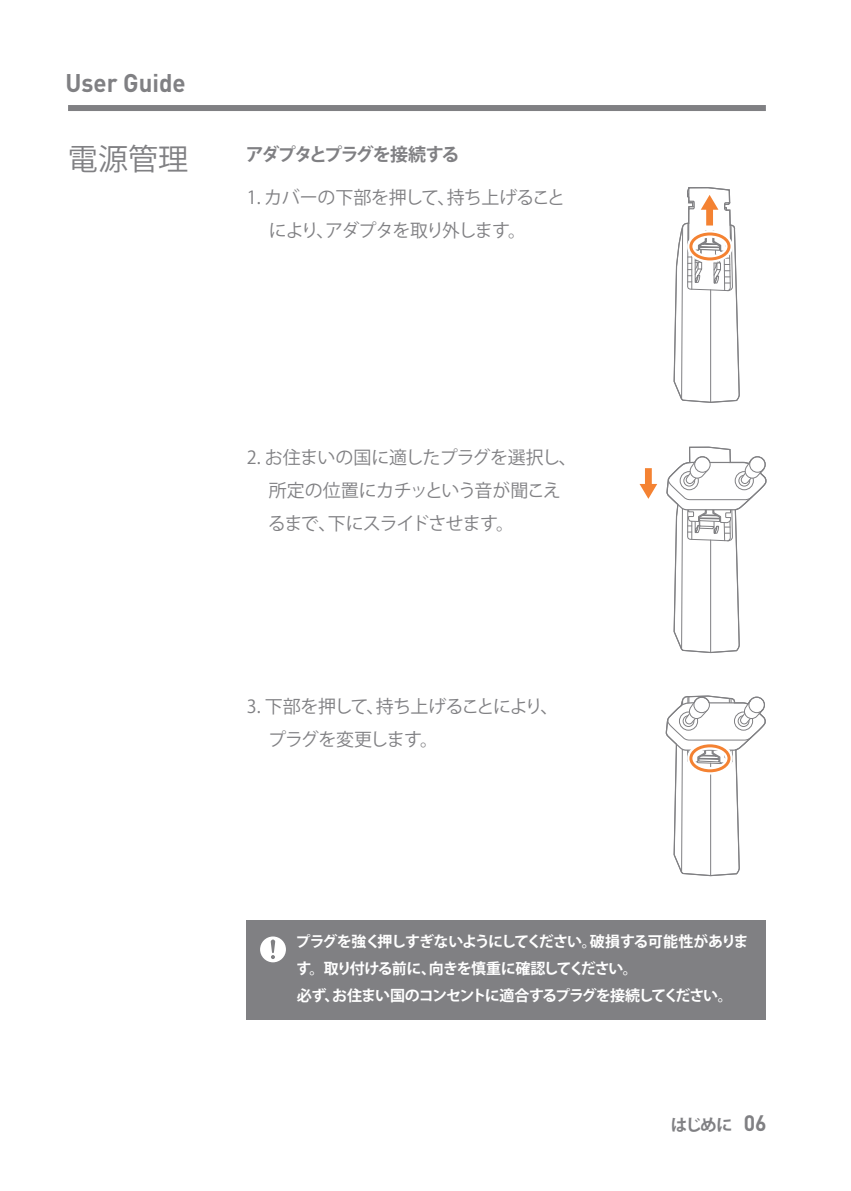
<style>
.page{position:relative;width:851px;height:1191px;background:#fff}
.page>*{position:absolute;margin:0;border:0;box-sizing:border-box;transform-origin:0 0}
.t1{font:30px "Koz Go Pro";color:#808083}
.t2{font:700 25.2px "DINOT";color:#808083;scale:.95 1}
.t3{font:18px/33px "Koz Go Pro";letter-spacing:-.05em;color:#808083}
.t4{font:700 18px "Koz Go Pro";letter-spacing:-.085em;color:#808083}
.t5{font:700 16.5px "Koz Go Pro";color:#808083}
.t6{font:700 15px/27px "Koz Go Pro";letter-spacing:-.07em;color:#fff}
.s1{font-family:"DINOT";font-size:22.2px}
</style>
<div class="page">
<div style="left:68px;top:105px;width:697px;height:6px;background:#808083"></div>
<svg style="left:664px;top:187px;width:103px;height:833px"></svg>
<svg style="left:639px;top:468px;width:18px;height:31px"></svg>
<div style="left:247px;top:919px;width:518px;height:100px;background:#808083"></div>
<svg style="left:260px;top:936px;width:26px;height:26px"></svg>
<p class="t2" style="left:65px;top:66px;width:128px">User Guide</p>
<p class="t1" style="left:68px;top:140px;width:121px">電源管理</p>
<p class="t4" style="left:246px;top:143px;width:215px">アダプタとプラグを接続する</p>
<p class="t3" style="left:269px;top:182px;width:298px;text-indent:-22px">1. カバーの下部を押して、持ち上げることにより、アダプタを取り外します。</p>
<p class="t3" style="left:268px;top:441px;width:310px;text-indent:-21px">2. お住まいの国に適したプラグを選択し、所定の位置にカチッという音が聞こえるまで、下にスライドさせます。</p>
<p class="t3" style="left:268px;top:690px;width:292px;text-indent:-21px">3. 下部を押して、持ち上げることにより、プラグを変更します。</p>
<p class="t6" style="left:295px;top:928px;width:454px">プラグを強く押しすぎないようにしてください。破損する可能性があります。取り付ける前に、向きを慎重に確認してください。<br>必ず、お住まい国のコンセントに適合するプラグを接続してください。</p>
<p class="t5" style="left:670px;top:1114px;width:97px">はじめに <span class="s1">06</span></p>
</div>
